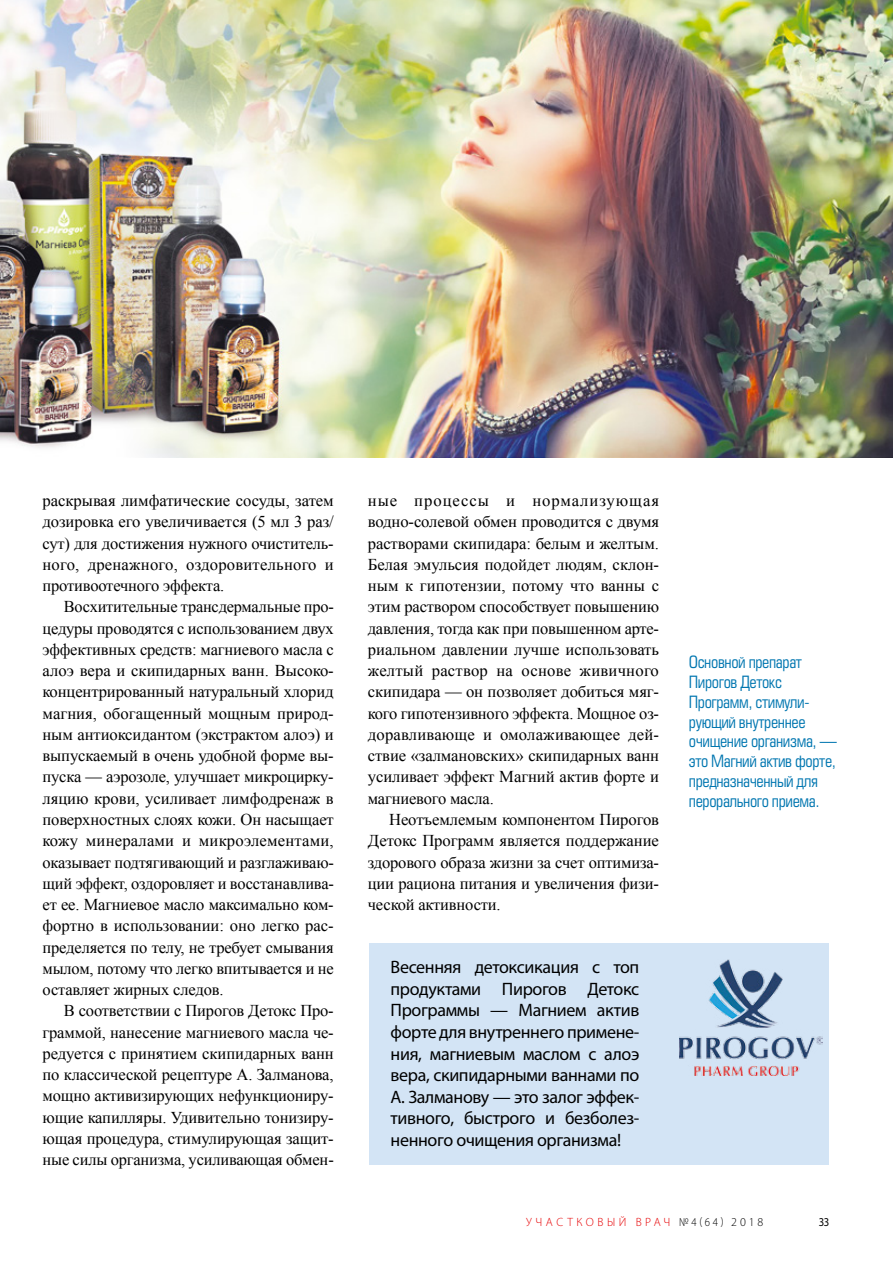
<style>
.page{position:relative;width:893px;height:1263px;background:#fff}
.page>*{position:absolute;margin:0;border:0;box-sizing:border-box;transform-origin:0 0}
.t1{font:18px/21.6px "Myriad Pro";letter-spacing:-.02em;color:#000;text-align:justify}
.t2{font:16.5px/21.3px "Times New Roman";letter-spacing:-.01em;color:#000;text-align:justify}
.t3{font:16.5px/19.8px "Europe Condensed C";letter-spacing:-.025em;color:#0076b0}
.t4{font:300 12px "Myriad Pro";letter-spacing:.295em;color:#e60003}
.t5{font:12px "Myriad Pro";color:#000;scale:.9 1}
.s1{color:#000}
</style>
<div class="page">
<div style="left:369px;top:943px;width:460px;height:222px;background:#d3e4f5"></div>
<img style="left:679px;top:960px;width:143px;height:115px">
<img style="left:0;top:0;width:893px;height:457px">
<p class="t2" style="left:43px;top:490px;width:293px">раскрывая лимфатические сосуды, затем дозировка его увеличивается (5 мл 3 раз/ сут) для достижения нужного очиститель&shy;ного, дренажного, оздоровительного и противоотечного эффекта.</p>
<p class="t2" style="left:43px;top:596px;width:293px;text-indent:21px">Восхитительные трансдермальные про&shy;цедуры проводятся с использованием двух эффективных средств: магниевого масла с алоэ вера и скипидарных ванн. Высоко&shy;концентрированный натуральный хлорид магния, обогащенный мощным природ&shy;ным антиоксидантом (экстрактом алоэ) и выпускаемый в очень удобной форме вы&shy;пуска — аэрозоле, улучшает микроцирку&shy;ляцию крови, усиливает лимфодренаж в поверхностных слоях кожи. Он насыщает кожу минералами и микроэлементами, оказывает подтягивающий и разглаживаю&shy;щий эффект, оздоровляет и восстанавлива&shy;ет ее. Магниевое масло максимально ком&shy;фортно в использовании: оно легко рас&shy;пределяется по телу, не требует смывания мылом, потому что легко впитывается и не оставляет жирных следов.</p>
<p class="t2" style="left:43px;top:1000px;width:293px;text-indent:21px">В соответствии с Пирогов Детокс Про&shy;граммой, нанесение магниевого масла че&shy;редуется с принятием скипидарных ванн по классической рецептуре А. Залманова, мощно активизирующих нефункциониру&shy;ющие капилляры. Удивительно тонизиру&shy;ющая процедура, стимулирующая защит&shy;ные силы организма, усиливающая обмен-</p>
<p class="t2" style="left:368px;top:490px;width:293px">ные процессы и нормализующая водно-солевой обмен проводится с двумя растворами скипидара: белым и желтым.<br>Белая эмульсия подойдет людям, склон&shy;ным к гипотензии, потому что ванны с этим раствором способствует повышению давления, тогда как при повышенном арте&shy;риальном давлении лучше использовать желтый раствор на основе живичного скипидара — он позволяет добиться мяг&shy;кого гипотензивного эффекта. Мощное оз&shy;доравливающе и омолаживающее дей&shy;ствие «залмановских» скипидарных ванн усиливает эффект Магний актив форте и магниевого масла.</p>
<p class="t2" style="left:368px;top:808px;width:293px;text-indent:21px">Неотъемлемым компонентом Пирогов Детокс Программ является поддержание здорового образа жизни за счет оптимиза&shy;ции рациона питания и увеличения физи&shy;ческой активности.</p>
<p class="t1" style="left:391px;top:956px;width:250px">Весенняя детоксикация с топ продуктами Пирогов Детокс Программы — Магнием актив форте для внутреннего примене&shy;ния, магниевым маслом с алоэ вера, скипидарными ваннами по А. Залманову — это залог эффек&shy;тивного, быстрого и безболез&shy;ненного очищения организма!</p>
<p class="t3" style="left:689px;top:652px;width:149px">Основной препарат<br>Пирогов Детокс<br>Программ, стимули&shy;рующий внутреннее очищение организма, — это Магний актив форте, предназначенный для перорального приема.</p>
<p class="t4" style="left:526px;top:1215px;width:239px">УЧАСТКОВЫЙ ВРАЧ <span class="s1">№4(64) 2018</span></p>
<p class="t5" style="left:819px;top:1214px;width:13px">33</p>
</div>
